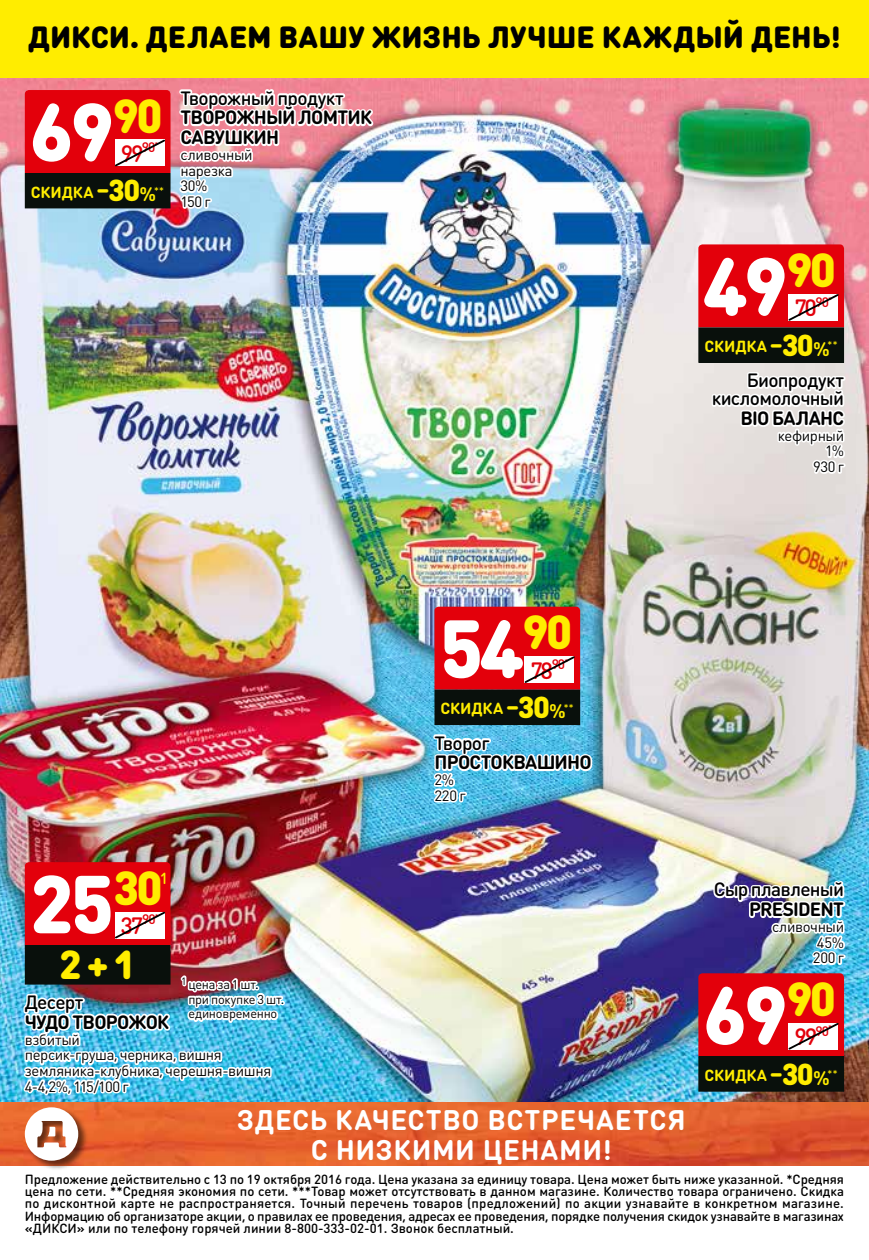
<style>
.page{position:relative;width:869px;height:1260px;background:#fff}
.page>*{position:absolute;margin:0;border:0;box-sizing:border-box;transform-origin:0 0}
.t1{font:900 80.85px "DIN Round Pro";letter-spacing:-.04em;color:#fff}
.t2{font:900 39.9px "DIN Round Pro";color:#ffed00}
.t3{font:900 30.28px "DIN Round Pro";letter-spacing:.005em;color:#000}
.t4{font:700 28px/29.8px "DIN Round Pro";letter-spacing:.025em;color:#fff;text-align:center}
.t5{font:500 23.28px "DIN Round Pro";letter-spacing:-.095em;color:#e3000b}
.t6{font:700 19.07px/19.9px "DIN Round Pro";letter-spacing:-.045em;color:#000}
.t7{font:500 19.07px/18px "DIN Round Pro";letter-spacing:-.04em;color:#000;text-align:right}
.t8{font:700 15.92px "DIN Round Pro";letter-spacing:-.01em;color:#ffed00}
.t9{font:500 15.92px "DIN Round Pro";color:#ffed00}
.t10{font:14.7px/15.8px "DIN Round Pro";letter-spacing:-.025em;color:#000}
.t11{font:500 13.12px/12.2px "DIN Round Pro";color:#000;text-align:justify}
.t12{font:12.6px/14.7px "DIN Round Pro";letter-spacing:-.02em;color:#000}
.s1{font-size:28.18px}
.s2{font-weight:900;font-size:29.93px}
.s3{font-size:19.43px}
</style>
<div class="page">
<img style="left:0;top:78px;width:868px;height:1024px">
<div style="left:25px;top:946px;width:145px;height:38px;background:#09100c"></div>
<div style="left:25px;top:945px;width:145px;height:40px;border:1px solid #09100c"></div>
<svg style="left:25px;top:862px;width:145px;height:83px;background:#e31a24"></svg>
<div style="left:698px;top:328px;width:145px;height:34px;background:#09100c"></div>
<div style="left:698px;top:327px;width:145px;height:36px;border:1px solid #09100c"></div>
<svg style="left:698px;top:244px;width:145px;height:83px;background:#e41c25"></svg>
<div style="left:435px;top:690px;width:144px;height:35px;background:#09100c"></div>
<svg style="left:434px;top:607px;width:146px;height:83px;background:#e21b25"></svg>
<div style="left:698px;top:1057px;width:145px;height:34px;background:#09100c"></div>
<div style="left:698px;top:1056px;width:145px;height:36px;border:1px solid #09100c"></div>
<svg style="left:698px;top:973px;width:145px;height:83px;background:#e21b25"></svg>
<div style="left:25px;top:174px;width:145px;height:34px;background:#09100c"></div>
<div style="left:25px;top:173px;width:145px;height:35px;border:1px solid #09100c"></div>
<svg style="left:25px;top:90px;width:145px;height:83px;background:#e31a24"></svg>
<svg style="left:709px;top:369px;width:139px;height:108px"></svg>
<svg style="left:430px;top:731px;width:165px;height:74px"></svg>
<img style="left:710px;top:878px;width:138px;height:89px">
<img style="left:176px;top:86px;width:200px;height:127px">
<img style="left:0;top:1102px;width:868px;height:63px">
<div style="left:24px;top:1107px;width:65px;height:64px;background:#000;opacity:.57"></div>
<img style="left:19px;top:961px;width:267px;height:200px">
<div style="left:0;top:0;width:868px;height:78px;background:#ffed00"></div>
<h3 class="t3" style="left:28px;top:14px;width:814px">ДИКСИ. ДЕЛАЕМ ВАШУ ЖИЗНЬ ЛУЧШЕ КАЖДЫЙ ДЕНЬ!</h3>
<h1 class="t1" style="left:30px;top:71px;width:134px">69<sup>90</sup></h1>
<p class="t8" style="left:31px;top:181px;width:135px">СКИДКА <span class="s1">–</span><span class="s2">30</span><span class="s3">%</span><sup>**</sup></p>
<h3 class="t5" style="left:121px;top:138px;width:39px">99<sup>90</sup><sup>*</sup></h3>
<h3 class="t7" style="left:180px;top:88px;width:165px">Творожный продукт</h3>
<h3 class="t6" style="left:180px;top:107px;width:193px">ТВОРОЖНЫЙ ЛОМТИК<br>САВУШКИН</h3>
<p class="t10" style="left:180px;top:146px;width:74px">сливочный нарезка<br>30%<br>150 г</p>
<h1 class="t1" style="left:703px;top:225px;width:134px">49<sup>90</sup></h1>
<p class="t8" style="left:704px;top:335px;width:135px">СКИДКА <span class="s1">–</span><span class="s2">30</span><span class="s3">%</span><sup>**</sup></p>
<h3 class="t5" style="left:794px;top:292px;width:39px">70<sup>90</sup><sup>*</sup></h3>
<h3 class="t7" style="left:711px;top:371px;width:134px">Биопродукт кисломолочный</h3>
<h3 class="t6" style="left:740px;top:408px;width:105px">BIO БАЛАНС</h3>
<p class="t10" style="left:777px;top:427px;width:68px;text-align:right">кефирный<br>1%<br>930 г</p>
<h1 class="t1" style="left:439px;top:587px;width:134px">54<sup>90</sup></h1>
<p class="t8" style="left:440px;top:698px;width:135px">СКИДКА <span class="s1">–</span><span class="s2">30</span><span class="s3">%</span><sup>**</sup></p>
<h3 class="t5" style="left:530px;top:654px;width:39px">78<sup>90</sup><sup>*</sup></h3>
<h3 class="t7" style="left:434px;top:733px;width:57px">Творог</h3>
<h3 class="t6" style="left:434px;top:752px;width:158px">ПРОСТОКВАШИНО</h3>
<p class="t10" style="left:434px;top:771px;width:33px">2%<br>220 г</p>
<h1 class="t1" style="left:30px;top:843px;width:134px">25<sup>30</sup></h1>
<p class="t9" style="left:160px;top:867px;width:10px">1</p>
<h2 class="t2" style="left:59px;top:934px;width:79px">2 + 1</h2>
<h3 class="t5" style="left:120px;top:910px;width:40px">37<sup>90</sup><sup>*</sup></h3>
<p class="t12" style="left:188px;top:977px;width:97px;text-indent:-7px"><sup>1</sup> цена за 1 шт.<br>при покупке 3 шт. единовременно</p>
<h3 class="t7" style="left:25px;top:992px;width:60px">Десерт</h3>
<h3 class="t6" style="left:25px;top:1011px;width:146px">ЧУДО ТВОРОЖОК</h3>
<p class="t10" style="left:25px;top:1031px;width:248px">взбитый<br>персик-груша, черника, вишня земляника-клубника, черешня-вишня<br>4-4,2%, 115/100 г</p>
<h3 class="t4" style="left:236px;top:1104px;width:450px">ЗДЕСЬ КАЧЕСТВО ВСТРЕЧАЕТСЯ<br>С НИЗКИМИ ЦЕНАМИ!</h3>
<h3 class="t7" style="left:713px;top:880px;width:132px">Сыр плавленый</h3>
<h3 class="t6" style="left:748px;top:899px;width:96px">PRESIDENT</h3>
<p class="t10" style="left:812px;top:918px;width:33px;text-align:justify;text-indent:-41px">сливочный 45% 200 г</p>
<h1 class="t1" style="left:703px;top:954px;width:134px">69<sup>90</sup></h1>
<p class="t8" style="left:704px;top:1064px;width:135px">СКИДКА <span class="s1">–</span><span class="s2">30</span><span class="s3">%</span><sup>**</sup></p>
<h3 class="t5" style="left:794px;top:1021px;width:39px">99<sup>90</sup><sup>*</sup></h3>
<p class="t11" style="left:25px;top:1173px;width:820px">Предложение действительно с 13 по 19 октября 2016 года. Цена указана за единицу товара. Цена может быть ниже указанной. *Средняя цена по сети. **Средняя экономия по сети. ***Товар может отсутствовать в данном магазине. Количество товара ограничено. Скидка по дисконтной карте не распространяется. Точный перечень товаров (предложений) по акции узнавайте в конкретном магазине.<br>Информацию об организаторе акции, о правилах ее проведения, адресах ее проведения, порядке получения скидок узнавайте в магазинах «ДИКСИ» или по телефону горячей линии 8-800-333-02-01. Звонок бесплатный.</p>
</div>
